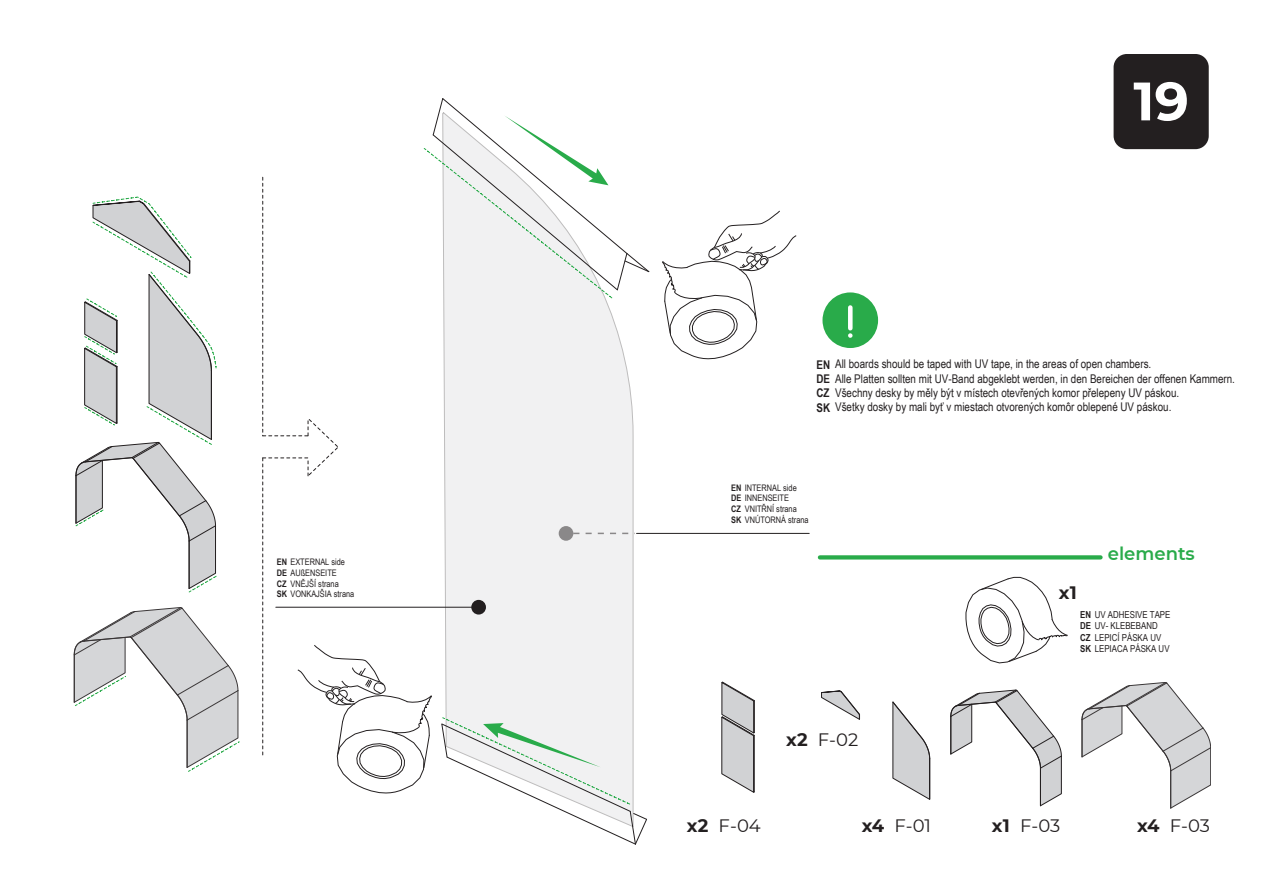
<style>
.page{position:relative;width:1263px;height:893px;background:#fff}
.page>*{position:absolute;margin:0;border:0;box-sizing:border-box;transform-origin:0 0}
.t1{font:700 54px "Montserrat";color:#fff}
.t2{font:18px "Montserrat";color:#231f20}
.t3{font:600 18px "Montserrat";color:#29ab4a}
.t4{font:700 18px "Montserrat";color:#231f20}
.t5{font:12px "Arial Narrow";color:#231f20}
.t6{font:700 12px "Arial Narrow";color:#231f20}
.t7{font:9.6px/11.6px "Arial Narrow";color:#231f20}
.t8{font:9px/10.8px "Arial Narrow";color:#231f20}
.s1{font-weight:700}
</style>
<div class="page">
<hr style="left:636px;top:533px;width:173px;height:1px;background:#231f20">
<svg style="left:965px;top:577px;width:103px;height:87px"></svg>
<svg style="left:820px;top:555px;width:280px;height:4px"></svg>
<div style="left:1113px;top:54px;width:96px;height:95px;background:#231f20;border-radius:13px"></div>
<svg style="left:821px;top:690px;width:39px;height:30px"></svg>
<svg style="left:892px;top:701px;width:39px;height:99px"></svg>
<svg style="left:950px;top:689px;width:112px;height:117px"></svg>
<svg style="left:1082px;top:682px;width:129px;height:126px"></svg>
<svg style="left:74px;top:607px;width:166px;height:165px"></svg>
<svg style="left:75px;top:196px;width:142px;height:397px"></svg>
<svg style="left:262px;top:98px;width:535px;height:747px"></svg>
<div style="left:822px;top:292px;width:56px;height:56px;background:#29ab4a;border-radius:50%"></div>
<hr style="left:848px;top:307px;width:4px;height:21px;background:#fff">
<p class="t8" style="left:277px;top:556px;width:79px"><span class="s1">EN</span> EXTERNAL side<br><span class="s1">DE</span> AUßENSEITE<br><span class="s1">CZ</span> VNĚJŠÍ strana<br><span class="s1">SK</span> VONKAJŠIA strana</p>
<h1 class="t1" style="left:1133px;top:62px;width:57px">19</h1>
<p class="t5" style="left:816px;top:355px;width:336px"><span class="s1">EN</span> All boards should be taped with UV tape, in the areas of open chambers.</p>
<p class="t5" style="left:816px;top:369px;width:420px"><span class="s1">DE</span> Alle Platten sollten mit UV-Band abgeklebt werden, in den Bereichen der offenen Kammern.</p>
<p class="t5" style="left:835px;top:384px;width:346px">Všechny desky by měly být v místech otevřených komor přelepeny UV páskou.</p>
<p class="t5" style="left:816px;top:398px;width:356px"><span class="s1">SK</span> Všetky dosky by mali byť v miestach otvorených komôr oblepené UV páskou.</p>
<p class="t6" style="left:816px;top:384px;width:15px">CZ</p>
<p class="t8" style="left:731px;top:482px;width:79px"><span class="s1">EN</span> INTERNAL side<br><span class="s1">DE</span> INNENSEITE<br><span class="s1">CZ</span> VNITŘNÍ strana<br><span class="s1">SK</span> VNÚTORNÁ strana</p>
<h2 class="t4" style="left:1059px;top:580px;width:19px">x1</h2>
<h2 class="t3" style="left:1108px;top:541px;width:89px">elements</h2>
<p class="t7" style="left:1080px;top:608px;width:92px"><span class="s1">EN</span> UV ADHESIVE TAPE<br><span class="s1">DE</span> UV- KLEBEBAND<br><span class="s1">CZ</span> LEPICÍ PÁSKA UV<br><span class="s1">SK</span> LEPIACA PÁSKA UV</p>
<h2 class="t2" style="left:786px;top:728px;width:74px"><span class="s1">x2</span> F-02</h2>
<h2 class="t2" style="left:687px;top:813px;width:75px"><span class="s1">x2</span> F-04</h2>
<h2 class="t2" style="left:992px;top:813px;width:70px"><span class="s1">x1</span> F-03</h2>
<h2 class="t2" style="left:1137px;top:813px;width:74px"><span class="s1">x4</span> F-03</h2>
<h2 class="t2" style="left:862px;top:813px;width:71px"><span class="s1">x4</span> F-01</h2>
</div>
